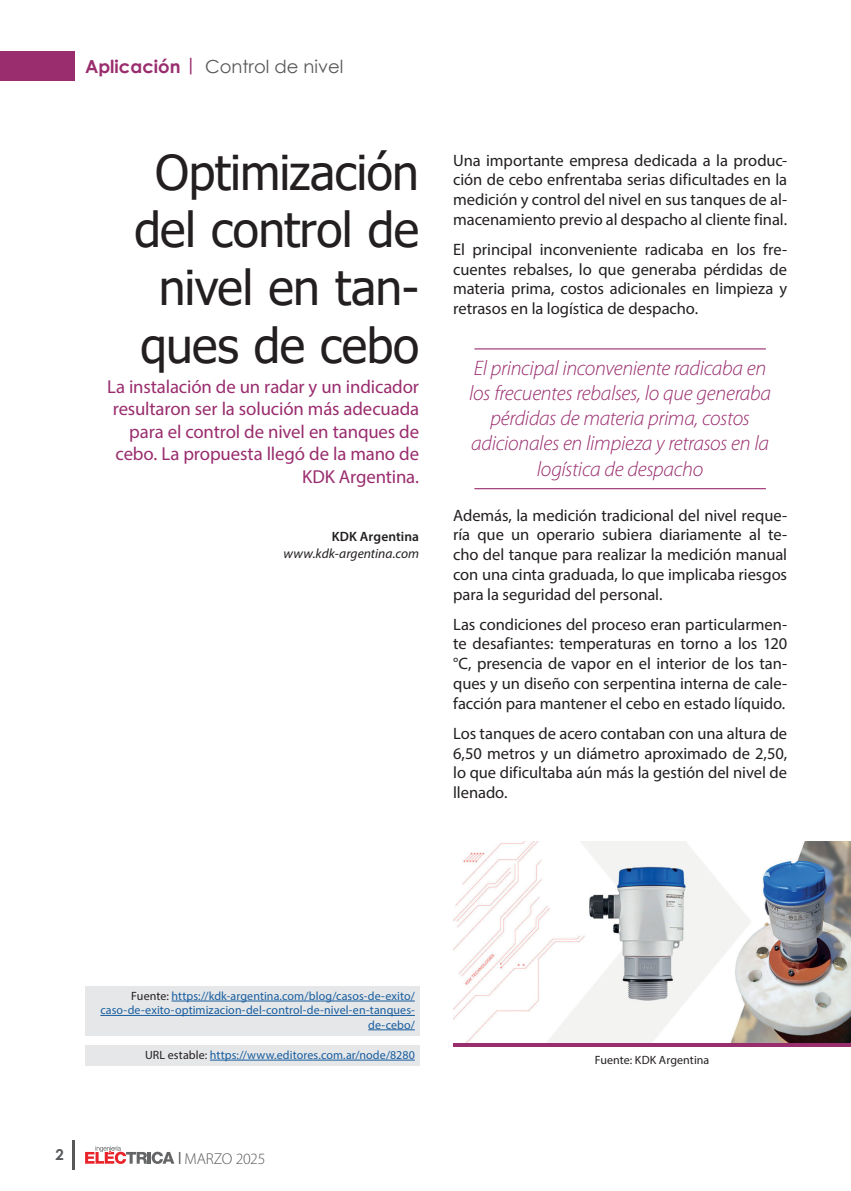
<style>
.page{position:relative;width:851px;height:1191px;background:#fff}
.page>*{position:absolute;margin:0;border:0;box-sizing:border-box;transform-origin:0 0}
.Titulo{font:48px/57.6px "Tahoma";letter-spacing:-.01em;color:#231f20;text-align:center}
.Destacado{font:italic 300 21px/25.2px "Myriad Pro";letter-spacing:-.015em;color:#9a2d6e;text-align:center}
.Copete{font:18.75px/22.5px "Myriad Pro";letter-spacing:-.005em;color:#9a2d6e;text-align:right}
.Tema{font:18px "Century Gothic";color:#57585a}
.Texto{font:16.5px/19.8px "Myriad Pro";letter-spacing:-.005em;color:#231f20;text-align:justify}
.t1{font:300 15.75px "Myriad Pro";letter-spacing:-.01em;color:#57585a}
.t2{font:700 15px "Century Gothic";color:#57585a}
.Firma_Web{font:italic 13.5px "Myriad Pro";letter-spacing:.005em;color:#231f20}
.Firma_Autor{font:600 13.5px "Myriad Pro";letter-spacing:.005em;color:#231f20}
.URL{font:12px/14.4px "Myriad Pro";letter-spacing:.01em;color:#175d9e;text-align:right}
.Imágenes_fuente{font:12px "Myriad Pro";letter-spacing:.005em;color:#231f20}
.s1{font-weight:700;color:#9a2d6e}
.s2{color:#231f20}
</style>
<div class="page">
<hr style="left:72px;top:1140px;width:2px;height:29px;background:#57585a">
<svg style="left:85px;top:1145px;width:89px;height:19px"></svg>
<div style="left:0;top:51px;width:74px;height:30px;background:#9a2d6e"></div>
<div style="left:85px;top:1045px;width:334px;height:21px;background:#e6e7e9"></div>
<hr style="left:210px;top:1059px;width:205px;height:1px;background:#175d9e">
<hr style="left:474px;top:348px;width:291px;height:1px;background:#9a2d6e">
<hr style="left:474px;top:488px;width:291px;height:1px;background:#9a2d6e">
<div style="left:85px;top:986px;width:334px;height:49px;background:#e6e7e9"></div>
<hr style="left:171px;top:1000px;width:244px;height:1px;background:#175d9e">
<hr style="left:100px;top:1015px;width:315px;height:1px;background:#175d9e">
<hr style="left:368px;top:1029px;width:47px;height:1px;background:#175d9e">
<div style="left:453px;top:1042px;width:397px;height:5px;background:#9a2d6e"></div>
<img style="left:453px;top:841px;width:397px;height:201px">
<p class="Tema" style="left:85px;top:54px;width:260px"><span class="s1">Aplicación |</span> Control de nivel</p>
<h1 class="Titulo" style="left:134px;top:146px;width:286px">Optimización del control de nivel en tan&shy;ques de cebo</h1>
<h2 class="Copete" style="left:107px;top:375px;width:313px">La instalación de un radar y un indicador resultaron ser la solución más adecuada para el control de nivel en tanques de cebo. La propuesta llegó de la mano de KDK Argentina.</h2>
<p class="Firma_Autor" style="left:332px;top:528px;width:89px">KDK Argentina</p>
<p class="Firma_Web" style="left:283px;top:545px;width:137px">www.kdk-argentina.com</p>
<p class="Texto" style="left:453px;top:150px;width:335px">Una importante empresa dedicada a la produc&shy;ción de cebo enfrentaba serias dificultades en la medición y control del nivel en sus tanques de al&shy;macenamiento previo al despacho al cliente final.</p>
<p class="Texto" style="left:453px;top:239px;width:335px">El principal inconveniente radicaba en los fre&shy;cuentes rebalses, lo que generaba pérdidas de materia prima, costos adicionales en limpieza y retrasos en la logística de despacho.</p>
<p class="Destacado" style="left:469px;top:355px;width:303px">El principal inconveniente radicaba en los frecuentes rebalses, lo que generaba pérdidas de materia prima, costos adicionales en limpieza y retrasos en la logística de despacho</p>
<p class="Texto" style="left:453px;top:505px;width:335px">Además, la medición tradicional del nivel reque&shy;ría que un operario subiera diariamente al te&shy;cho del tanque para realizar la medición manual con una cinta graduada, lo que implicaba riesgos para la seguridad del personal.</p>
<p class="Texto" style="left:453px;top:614px;width:335px">Las condiciones del proceso eran particularmen&shy;te desafiantes: temperaturas en torno a los 120 °C, presencia de vapor en el interior de los tan&shy;ques y un diseño con serpentina interna de cale&shy;facción para mantener el cebo en estado líquido.</p>
<p class="Texto" style="left:453px;top:723px;width:335px">Los tanques de acero contaban con una altura de 6,50 metros y un diámetro aproximado de 2,50, lo que dificultaba aún más la gestión del nivel de llenado.</p>
<p class="URL" style="left:100px;top:988px;width:316px"><span class="s2">Fuente:</span> https://kdk-argentina.com/blog/casos-de-exito/ caso-de-exito-optimizacion-del-control-de-nivel-en-tanques&shy;de-cebo/</p>
<p class="URL" style="left:145px;top:1047px;width:271px"><span class="s2">URL estable:</span> https://www.editores.com.ar/node/8280</p>
<p class="t2" style="left:55px;top:1143px;width:10px">2</p>
<p class="t1" style="left:178px;top:1149px;width:89px"><sup>|</sup> MARZO 2025</p>
<p class="Imágenes_fuente" style="left:594px;top:1053px;width:116px">Fuente: KDK Argentina</p>
</div>
